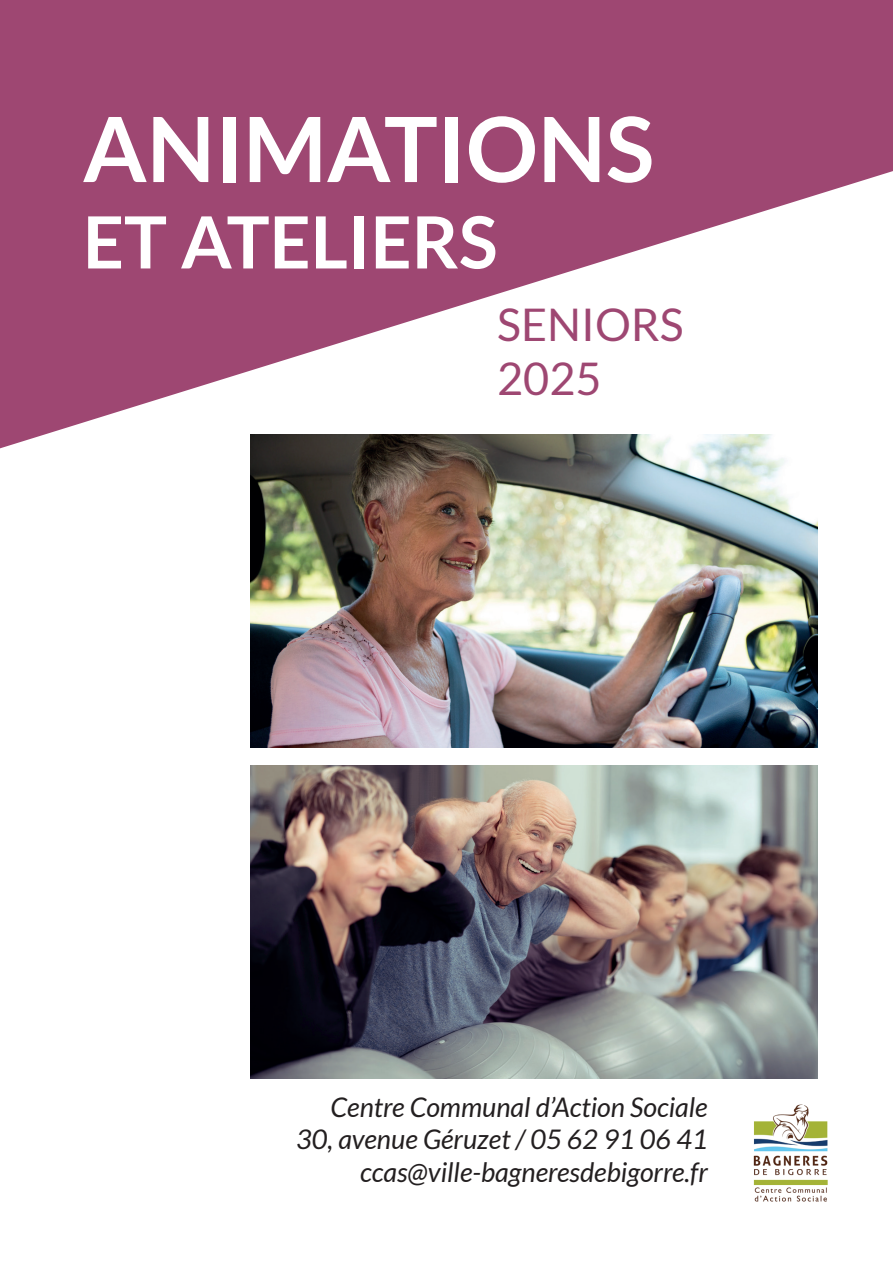
<style>
.page{position:relative;width:893px;height:1263px;background:#fff}
.page>*{position:absolute;margin:0;border:0;box-sizing:border-box;transform-origin:0 0}
.t1{font:700 90px "Lato";color:#fff}
.t2{font:700 72px "Lato";color:#fff}
.t3{font:45px/54px "Lato";color:#9e4772}
.t4{font:italic 27px/32.4px "Lato";color:#231f20;text-align:right}
</style>
<div class="page">
<img style="left:753px;top:1104px;width:75px;height:98px">
<svg style="left:0;top:0;width:893px;height:448px;fill:#9e4772"></svg>
<img style="left:251px;top:765px;width:566px;height:314px">
<img style="left:251px;top:434px;width:566px;height:313px">
<h1 class="t1" style="left:83px;top:98px;width:573px">ANIMATIONS</h1>
<h2 class="t2" style="left:83px;top:201px;width:416px">ET ATELIERS</h2>
<h3 class="t3" style="left:497px;top:297px;width:188px">SENIORS<br>2025</h3>
<p class="t4" style="left:296px;top:1092px;width:413px">Centre Communal d’Action Sociale<br>30, avenue Géruzet / 05 62 91 06 41 ccas@ville-bagneresdebigorre.fr</p>
</div>
